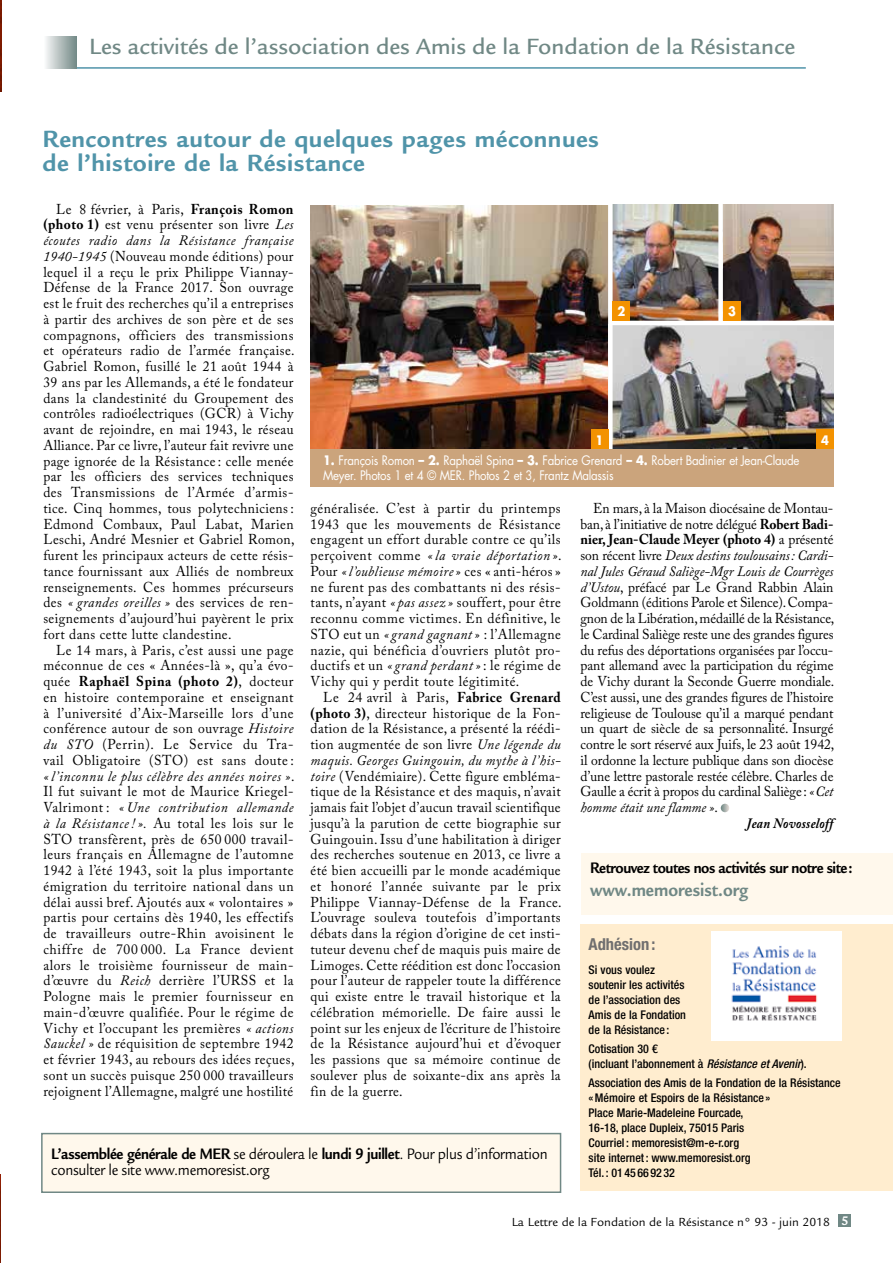
<style>
.page{position:relative;width:893px;height:1263px;background:#fff}
.page>*{position:absolute;margin:0;border:0;box-sizing:border-box;transform-origin:0 0}
.t1{font:700 25.5px/24px "Legacy Sans";letter-spacing:.02em;color:#5094a9}
.t2{font:500 24px "Legacy Sans";color:#708885}
.t3{font:700 19.5px "Legacy Sans";color:#708885;scale:.9 1}
.t4{font:16.5px/15.8px "Legacy Sans";letter-spacing:-.02em;color:#000;scale:.9 1}
.t5{font:700 16.5px "Legacy Sans";letter-spacing:-.03em;color:#000;scale:.9 1}
.t6{font:700 condensed 16.5px "Helvetica Neue LT Std";color:#706f6f}
.t7{font:14.25px/15.8px "Adobe Caslon Pro";color:#000;text-align:justify;scale:.95 1}
.t8{font:italic 14.25px "Adobe Caslon Pro";color:#000;scale:.95 1}
.t9{font:700 14.25px "Adobe Caslon Pro";color:#000;scale:.95 1}
.t10{font:italic 700 14.25px "Adobe Caslon Pro";letter-spacing:.02em;color:#000;scale:.9 1}
.t11{font:12.75px/15px "Futura Std";letter-spacing:-.02em;color:#fff;scale:.9 1}
.t12{font:12.75px "Legacy Sans";color:#000}
.t13{font:700 12.75px "Futura Std";color:#fff;scale:.9 1}
.t14{font:500 condensed 12px/15px "Helvetica Neue LT Std";color:#000}
.s1{font-weight:700}
.s2{font-style:italic}
.s3{font-weight:400}
.s4{font-style:normal}
.s5{font-weight:700;font-size:13.5px;color:#fff}
</style>
<div class="page">
<img style="left:0;top:0;width:1px;height:91px">
<div style="left:838px;top:1214px;width:13px;height:13px;background:#708885"></div>
<hr style="left:77px;top:67px;width:729px;height:2px;background:#5094a9">
<div style="left:43px;top:37px;width:34px;height:31px;background:linear-gradient(to right,#fdfcfc,#768b88)"></div>
<div style="left:582px;top:853px;width:311px;height:61px;background:#fff8ec"></div>
<div style="left:580px;top:924px;width:313px;height:267px;background:#ffedcf"></div>
<img style="left:712px;top:932px;width:129px;height:108px">
<img style="left:0;top:1175px;width:1px;height:88px">
<div style="left:42px;top:1133px;width:519px;height:59px;background:#fff8ec"></div>
<div style="left:41px;top:1133px;width:520px;height:60px;border:2px solid #708885"></div>
<svg style="left:721px;top:804px;width:8px;height:8px"></svg>
<img style="left:613px;top:205px;width:105px;height:116px">
<img style="left:310px;top:205px;width:298px;height:244px">
<img style="left:724px;top:204px;width:109px;height:117px">
<img style="left:613px;top:325px;width:220px;height:124px">
<div style="left:591px;top:429px;width:17px;height:20px;background:#f39200"></div>
<div style="left:816px;top:429px;width:17px;height:20px;background:#f39200"></div>
<div style="left:613px;top:301px;width:17px;height:19px;background:#f39200"></div>
<div style="left:724px;top:301px;width:17px;height:20px;background:#f39200"></div>
<div style="left:310px;top:449px;width:523px;height:37px;background:#cba47c"></div>
<h2 class="t2" style="left:89px;top:33px;width:707px">Les activités de l’association des Amis de la Fondation de la Résistance</h2>
<h1 class="t1" style="left:43px;top:127px;width:558px">Rencontres autour de quelques pages méconnues de l’histoire de la Résistance</h1>
<p class="t7" style="left:43px;top:201px;width:266px;text-indent:13px">Le 8 février, à Paris, <span class="s1">François Romon (photo 1)</span> est venu présenter son livre <span class="s2">Les écoutes radio dans la Résistance française 1940-1945</span> (Nouveau monde éditions) pour lequel il a reçu le prix Philippe Viannay-Défense de la France 2017. Son ouvrage est le fruit des recherches qu’il a entreprises à partir des archives de son père et de ses compagnons, officiers des transmissions et opérateurs radio de l’armée française.<br>Gabriel Romon, fusillé le 21 août 1944 à 39 ans par les Allemands, a été le fondateur dans la clandestinité du Groupement des contrôles radioélectriques (GCR) à Vichy avant de rejoindre, en mai 1943, le réseau Alliance. Par ce livre, l’auteur fait revivre une page ignorée de la Résistance : celle menée par les officiers des services techniques des Transmissions de l’Armée d’armis&shy;tice. Cinq hommes, tous polytechniciens :<br>Edmond Combaux, Paul Labat, Marien Leschi, André Mesnier et Gabriel Romon, furent les principaux acteurs de cette résis&shy;tance fournissant aux Alliés de nombreux renseignements. Ces hommes précurseurs des <span class="s2">« grandes oreilles »</span> des services de ren&shy;seignements d’aujourd’hui payèrent le prix fort dans cette lutte clandestine.</p>
<p class="t7" style="left:43px;top:642px;width:266px;text-indent:13px">Le 14 mars, à Paris, c’est aussi une page méconnue de ces « Années-là », qu’a évo&shy;quée <span class="s1">Raphaël Spina (photo 2)</span>, docteur en histoire contemporaine et enseignant à l’université d’Aix-Marseille lors d’une conférence autour de son ouvrage <span class="s2">Histoire du STO</span> (Perrin). Le Service du Tra&shy;vail Obligatoire (STO) est sans doute : <span class="s2">« l’inconnu le plus célèbre des années noires »</span>.<br>Il fut suivant le mot de Maurice Kriegel-Valrimont : <span class="s2">« Une contribution allemande à la Résistance ! ».</span> Au total les lois sur le STO transfèrent, près de 650 000 travail&shy;leurs français en Allemagne de l’automne 1942 à l’été 1943, soit la plus importante émigration du territoire national dans un délai aussi bref. Ajoutés aux « volontaires » partis pour certains dès 1940, les effectifs de travailleurs outre-Rhin avoisinent le chiffre de 700 000. La France devient alors le troisième fournisseur de main&shy;d’œuvre du <span class="s2">Reich</span> derrière l’URSS et la Pologne mais le premier fournisseur en main-d’œuvre qualifiée. Pour le régime de Vichy et l’occupant les premières <span class="s2">« actions Sauckel »</span> de réquisition de septembre 1942 et février 1943, au rebours des idées reçues, sont un succès puisque 250 000 travailleurs rejoignent l’Allemagne, malgré une hostilité</p>
<p class="t13" style="left:617px;top:303px;width:10px">2</p>
<p class="t13" style="left:728px;top:303px;width:10px">3</p>
<p class="t13" style="left:596px;top:431px;width:10px">1</p>
<p class="t13" style="left:821px;top:431px;width:10px">4</p>
<p class="t11" style="left:323px;top:453px;width:531px"><span class="s1">1.</span> François Romon <span class="s1">– 2.</span> Raphaël Spina <span class="s1">– 3.</span> Fabrice Grenard <span class="s1">– 4.</span> Robert Badinier et Jean-Claude<br>Meyer. Photos 1 et 4 © MER. Photos 2 et 3, Frantz Malassis</p>
<p class="t7" style="left:311px;top:500px;width:266px">généralisée. C’est à partir du printemps 1943 que les mouvements de Résistance engagent un effort durable contre ce qu’ils perçoivent comme <span class="s2">« la vraie déportation »</span>.<br>Pour <span class="s2">« l’oublieuse mémoire »</span> ces « anti-héros » ne furent pas des combattants ni des résis&shy;tants, n’ayant <span class="s2">« pas assez »</span> souffert, pour être reconnu comme victimes. En définitive, le STO eut un <span class="s2">« grand gagnant »</span> : l’Allemagne nazie, qui bénéficia d’ouvriers plutôt pro&shy;ductifs et un <span class="s2">« grand perdant »</span> : le régime de Vichy qui y perdit toute légitimité.</p>
<p class="t7" style="left:311px;top:689px;width:266px;text-indent:13px">Le 24 avril à Paris, <span class="s1">Fabrice Grenard (photo 3)</span>, directeur historique de la Fon&shy;dation de la Résistance, a présenté la réédi&shy;tion augmentée de son livre <span class="s2">Une légende du maquis. Georges Guingouin, du mythe à l’his&shy;toire</span> (Vendémiaire). Cette figure embléma&shy;tique de la Résistance et des maquis, n’avait jamais fait l’objet d’aucun travail scientifique jusqu’à la parution de cette biographie sur Guingouin. Issu d’une habilitation à diriger des recherches soutenue en 2013, ce livre a été bien accueilli par le monde académique et honoré l’année suivante par le prix Philippe Viannay-Défense de la France.<br>L’ouvrage souleva toutefois d’importants débats dans la région d’origine de cet insti&shy;tuteur devenu chef de maquis puis maire de Limoges. Cette réédition est donc l’occasion pour l’auteur de rappeler toute la différence qui existe entre le travail historique et la célébration mémorielle. De faire aussi le point sur les enjeux de l’écriture de l’histoire de la Résistance aujourd’hui et d’évoquer les passions que sa mémoire continue de soulever plus de soixante-dix ans après la fin de la guerre.</p>
<p class="t7" style="left:593px;top:500px;width:254px">En mars, à la Maison diocésaine de Montau-</p>
<p class="t7" style="left:580px;top:516px;width:268px">ban, à l’initiative de notre délégué <span class="s1">Robert Badi-</span></p>
<p class="t9" style="left:580px;top:531px;width:268px">nier, Jean-Claude Meyer (photo 4) <span class="s3">a présenté</span></p>
<p class="t8" style="left:580px;top:547px;width:268px"><span class="s4">son récent livre</span> Deux destins toulousains: Cardi-</p>
<p class="t8" style="left:580px;top:563px;width:268px">nal Jules Géraud Saliège-Mgr Louis de Courrèges</p>
<p class="t7" style="left:580px;top:579px;width:268px"><span class="s2">d’Ustou</span>, préfacé par Le Grand Rabbin Alain</p>
<p class="t7" style="left:580px;top:595px;width:268px">Goldmann (éditions Parole et Silence). Compa-</p>
<p class="t7" style="left:580px;top:610px;width:269px">gnon de la Libération, médaillé de la Résistance,</p>
<p class="t7" style="left:580px;top:626px;width:268px">le Cardinal Saliège reste une des grandes figures</p>
<p class="t7" style="left:580px;top:642px;width:268px">du refus des déportations organisées par l’occu-</p>
<p class="t7" style="left:580px;top:658px;width:268px">pant allemand avec la participation du régime</p>
<p class="t7" style="left:580px;top:673px;width:269px">de Vichy durant la Seconde Guerre mondiale.</p>
<p class="t7" style="left:580px;top:689px;width:268px">C’est aussi, une des grandes figures de l’histoire</p>
<p class="t7" style="left:580px;top:705px;width:268px">religieuse de Toulouse qu’il a marqué pendant</p>
<p class="t7" style="left:580px;top:721px;width:268px">un quart de siècle de sa personnalité. Insurgé</p>
<p class="t7" style="left:580px;top:736px;width:269px">contre le sort réservé aux Juifs, le 23 août 1942,</p>
<p class="t7" style="left:580px;top:752px;width:268px">il ordonne la lecture publique dans son diocèse</p>
<p class="t7" style="left:580px;top:768px;width:268px">d’une lettre pastorale restée célèbre. Charles de</p>
<p class="t7" style="left:580px;top:784px;width:268px">Gaulle a écrit à propos du cardinal Saliège : <span class="s2">«Cet</span></p>
<p class="t8" style="left:580px;top:799px;width:146px">homme était une flamme »<span class="s4">.</span></p>
<p class="t10" style="left:746px;top:815px;width:98px">Jean Novosseloff</p>
<p class="t5" style="left:590px;top:858px;width:293px">Retrouvez toutes nos activités sur notre site:</p>
<h3 class="t3" style="left:590px;top:878px;width:177px">www.memoresist.org</h3>
<p class="t6" style="left:589px;top:934px;width:68px">Adhésion :</p>
<p class="t14" style="left:589px;top:962px;width:99px">Si vous voulez soutenir les activités de l’association des<br>Amis de la Fondation de la Résistance :</p>
<p class="t14" style="left:589px;top:1041px;width:220px">Cotisation 30 €<br>(incluant l’abonnement à <span class="s2">Résistance et Avenir</span>).</p>
<p class="t14" style="left:589px;top:1075px;width:254px">Association des Amis de la Fondation de la Résistance «Mémoire et Espoirs de la Résistance »<br>Place Marie-Madeleine Fourcade,<br>16-18, place Dupleix, 75015 Paris<br>Courriel : memoresist@m-e-r.org<br>site internet: www.memoresist.org<br>Tél. : 01 45 66 92 32</p>
<p class="t4" style="left:51px;top:1146px;width:553px"><span class="s1">L’assemblée générale de MER</span> se déroulera le <span class="s1">lundi 9 juillet</span>. Pour plus d’information consulter le site www.memoresist.org</p>
<p class="t12" style="left:512px;top:1214px;width:338px">La Lettre de la Fondation de la Résistance n° 93 - juin 2018 <span class="s5">5</span></p>
</div>
